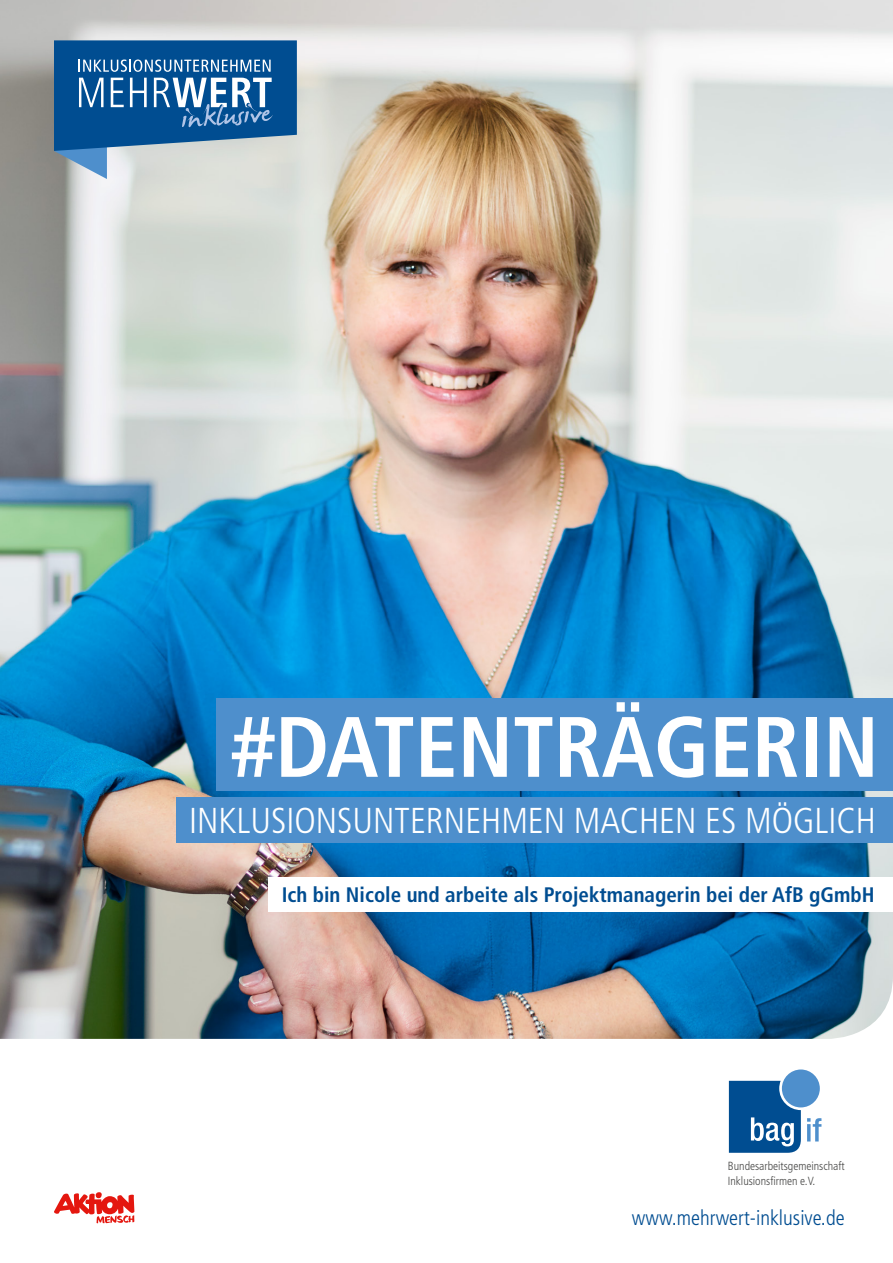
<style>
.page{position:relative;width:893px;height:1263px;background:#fff}
.page>*{position:absolute;margin:0;border:0;box-sizing:border-box;transform-origin:0 0}
.t1{font:700 condensed 85.5px "Frutiger";color:#fff}
.t2{font:300 condensed 36px "Frutiger";color:#fff}
.t3{font:700 condensed 21px "Frutiger";color:#004d91}
.t4{font:300 condensed 21px "Frutiger";color:#004d91}
.t5{font:300 condensed 11.85px/14.1px "Frutiger";color:#494948}
</style>
<div class="page">
<div style="left:782px;top:1069px;width:38px;height:38px;background:#4e8fcc;border-radius:50%"></div>
<svg style="left:729px;top:1081px;width:72px;height:72px"></svg>
<svg style="left:807px;top:1118px;width:14px;height:23px"></svg>
<svg style="left:54px;top:1192px;width:80px;height:31px"></svg>
<img style="left:0;top:0;width:893px;height:1039px">
<div style="left:269px;top:877px;width:624px;height:34px;background:#fff"></div>
<div style="left:217px;top:698px;width:676px;height:93px;background:#4e8fcc"></div>
<div style="left:176px;top:797px;width:717px;height:46px;background:#4e8fcc"></div>
<svg style="left:54px;top:40px;width:243px;height:139px;background:#4f82ae"></svg>
<h1 class="t1" style="left:231px;top:696px;width:649px">#DATENTRÄGERIN</h1>
<h2 class="t2" style="left:189px;top:800px;width:688px">INKLUSIONSUNTERNEHMEN MACHEN ES MÖGLICH</h2>
<p class="t3" style="left:282px;top:882px;width:594px">Ich bin Nicole und arbeite als Projektmanagerin bei der AfB gGmbH</p>
<p class="t5" style="left:728px;top:1159px;width:118px">Bundesarbeitsgemeinschaft<br>Inklusionsfirmen e.V.</p>
<p class="t4" style="left:632px;top:1205px;width:214px">www.mehrwert-inklusive.de</p>
</div>
